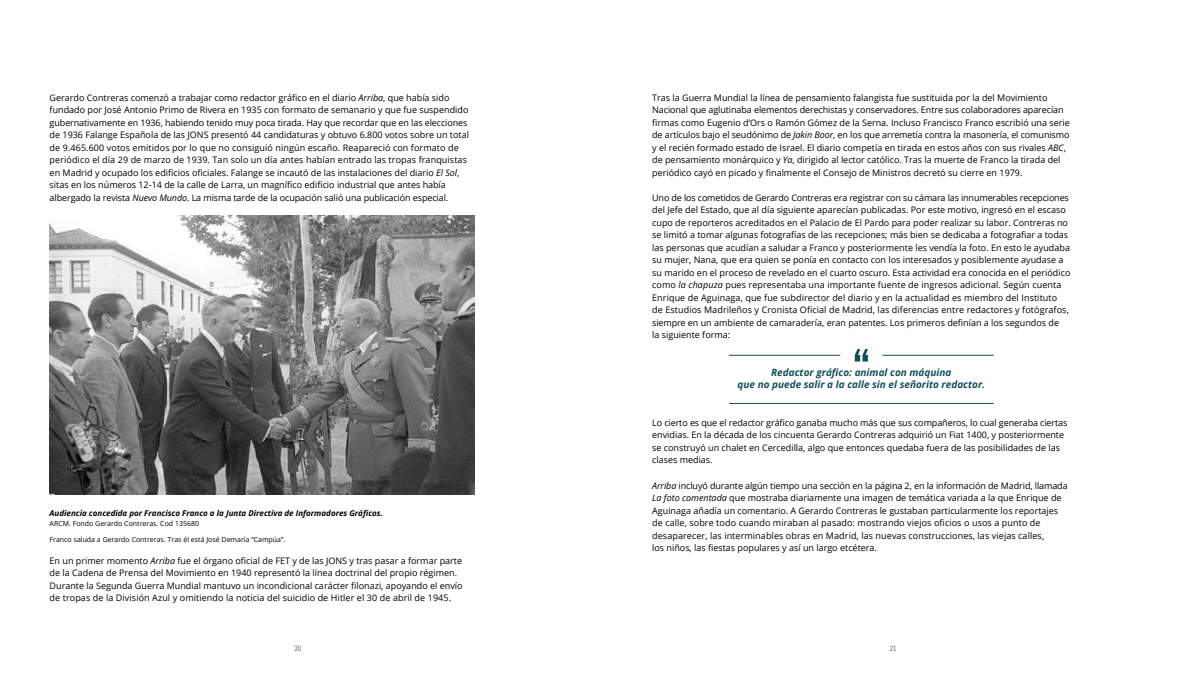
<style>
.page{position:relative;width:1191px;height:681px;background:#fff}
.page>*{position:absolute;margin:0;border:0;box-sizing:border-box;transform-origin:0 0}
.t1{font:italic 700 10px/12.5px "Open Sans";color:#134e5b;text-align:center}
.t2{font:9px/12.5px "Open Sans";color:#000}
.t3{font:italic 700 8px "Open Sans";color:#000}
.t4{font:8px "ITC Franklin Gothic Std Bk Cp";color:#576e7a}
.t5{font:7px "Open Sans";color:#000}
.s1{font-style:italic}
</style>
<div class="page">
<img style="left:50px;top:216px;width:425px;height:278px">
<svg style="left:854px;top:349px;width:14px;height:12px"></svg>
<hr style="left:729px;top:354px;width:111px;height:1px;background:#134e5b">
<hr style="left:729px;top:403px;width:264px;height:1px;background:#134e5b">
<hr style="left:882px;top:354px;width:111px;height:1px;background:#134e5b">
<p class="t2" style="left:50px;top:91px;width:421px">Gerardo Contreras comenzó a trabajar como redactor gráfico en el diario <span class="s1">Arriba</span>, que había sido fundado por José Antonio Primo de Rivera en 1935 con formato de semanario y que fue suspendido gubernativamente en 1936, habiendo tenido muy poca tirada. Hay que recordar que en las elecciones de 1936 Falange Española de las JONS presentó 44 candidaturas y obtuvo 6.800 votos sobre un total de 9.465.600 votos emitidos por lo que no consiguió ningún escaño. Reapareció con formato de periódico el día 29 de marzo de 1939. Tan solo un día antes habían entrado las tropas franquistas en Madrid y ocupado los edificios oficiales. Falange se incautó de las instalaciones del diario <span class="s1">El Sol</span>, sitas en los números 12-14 de la calle de Larra, un magnífico edificio industrial que antes había albergado la revista <span class="s1">Nuevo Mundo</span>. La misma tarde de la ocupación salió una publicación especial.</p>
<p class="t3" style="left:50px;top:507px;width:335px">Audiencia concedida por Francisco Franco a la Junta Directiva de Informadores Gráficos.</p>
<p class="t5" style="left:50px;top:518px;width:151px">ARCM. Fondo Gerardo Contreras. Cod 135680</p>
<p class="t5" style="left:50px;top:534px;width:237px">Franco saluda a Gerardo Contreras. Tras él está José Demaría “Campúa”.</p>
<p class="t2" style="left:50px;top:553px;width:414px">En un primer momento <span class="s1">Arriba</span> fue el órgano oficial de FET y de las JONS y tras pasar a formar parte de la Cadena de Prensa del Movimiento en 1940 representó la línea doctrinal del propio régimen.<br>Durante la Segunda Guerra Mundial mantuvo un incondicional carácter filonazi, apoyando el envío de tropas de la División Azul y omitiendo la noticia del suicidio de Hitler el 30 de abril de 1945.</p>
<p class="t2" style="left:652px;top:91px;width:419px">Tras la Guerra Mundial la línea de pensamiento falangista fue sustituida por la del Movimiento Nacional que aglutinaba elementos derechistas y conservadores. Entre sus colaboradores aparecían firmas como Eugenio d’Ors o Ramón Gómez de la Serna. Incluso Francisco Franco escribió una serie de artículos bajo el seudónimo de <span class="s1">Jakin Boor</span>, en los que arremetía contra la masonería, el comunismo y el recién formado estado de Israel. El diario competía en tirada en estos años con sus rivales <span class="s1">ABC</span>, de pensamiento monárquico y <span class="s1">Ya</span>, dirigido al lector católico. Tras la muerte de Franco la tirada del periódico cayó en picado y finalmente el Consejo de Ministros decretó su cierre en 1979.</p>
<p class="t2" style="left:652px;top:191px;width:420px">Uno de los cometidos de Gerardo Contreras era registrar con su cámara las innumerables recepciones del Jefe del Estado, que al día siguiente aparecían publicadas. Por este motivo, ingresó en el escaso cupo de reporteros acreditados en el Palacio de El Pardo para poder realizar su labor. Contreras no se limitó a tomar algunas fotografías de las recepciones; más bien se dedicaba a fotografiar a todas las personas que acudían a saludar a Franco y posteriormente les vendía la foto. En esto le ayudaba su mujer, Nana, que era quien se ponía en contacto con los interesados y posiblemente ayudase a su marido en el proceso de revelado en el cuarto oscuro. Esta actividad era conocida en el periódico como <span class="s1">la chapuza</span> pues representaba una importante fuente de ingresos adicional. Según cuenta Enrique de Aguinaga, que fue subdirector del diario y en la actualidad es miembro del Instituto<br>de Estudios Madrileños y Cronista Oficial de Madrid, las diferencias entre redactores y fotógrafos, siempre en un ambiente de camaradería, eran patentes. Los primeros definían a los segundos de<br>la siguiente forma:</p>
<p class="t1" style="left:737px;top:365px;width:249px">Redactor gráfico: animal con máquina<br>que no puede salir a la calle sin el señorito redactor.</p>
<p class="t2" style="left:652px;top:416px;width:417px">Lo cierto es que el redactor gráfico ganaba mucho más que sus compañeros, lo cual generaba ciertas envidias. En la década de los cincuenta Gerardo Contreras adquirió un Fiat 1400, y posteriormente se construyó un chalet en Cercedilla, algo que entonces quedaba fuera de las posibilidades de las clases medias.</p>
<p class="t2" style="left:652px;top:478px;width:417px"><span class="s1">Arriba</span> incluyó durante algún tiempo una sección en la página 2, en la información de Madrid, llamada <span class="s1">La foto comentada</span> que mostraba diariamente una imagen de temática variada a la que Enrique de Aguinaga añadía un comentario. A Gerardo Contreras le gustaban particularmente los reportajes de calle, sobre todo cuando miraban al pasado: mostrando viejos oficios o usos a punto de desaparecer, las interminables obras en Madrid, las nuevas construcciones, las viejas calles,<br>los niños, las fiestas populares y así un largo etcétera.</p>
<p class="t4" style="left:294px;top:643px;width:8px">20</p>
<p class="t4" style="left:890px;top:643px;width:8px">21</p>
</div>
